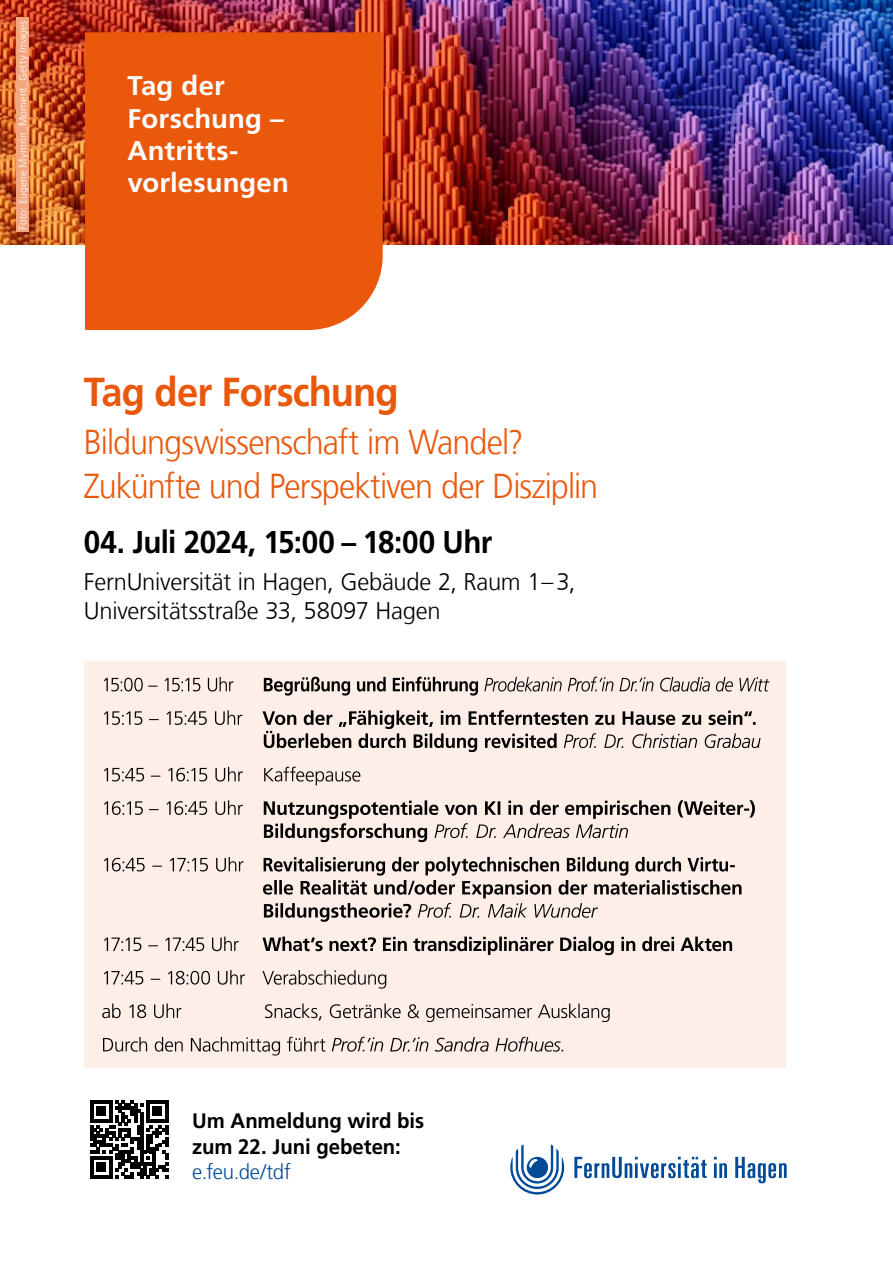
<style>
.page{position:relative;width:893px;height:1263px;background:#fff}
.page>*{position:absolute;margin:0;border:0;box-sizing:border-box;transform-origin:0 0}
.Fließtext_kursiv{font:700 40.5px "Frutiger LT Com";letter-spacing:-.025em;color:#ea580c;scale:.94 1}
.Fließtext_kursiv-2{font:300 34.5px "Frutiger LT Com";letter-spacing:-.03em;color:#ea580c;scale:.94 1}
.Fließtext_kursiv-3{font:700 31.5px "Frutiger LT Com";letter-spacing:-.02em;color:#000;scale:.94 1}
.t1{font:700 27px "Frutiger LT Com";letter-spacing:.005em;color:#fff}
.Fließtext_kursiv-4{font:300 24px "Frutiger LT Com";letter-spacing:-.01em;color:#000}
.Fließtext_kursiv-5{font:700 21px "Frutiger LT Com";letter-spacing:-.005em;color:#000}
.Fließtext_kursiv-6{font:300 21px "Frutiger LT Com";letter-spacing:-.015em;color:#004a98}
.Fließtext_kursiv-7{font:300 10.5px "Frutiger LT Com";letter-spacing:.015em;color:#fff}
.s1{font-style:italic}
</style>
<div class="page">
<svg style="left:574px;top:1157px;width:213px;height:26px"></svg>
<svg style="left:510px;top:1144px;width:54px;height:50px"></svg>
<img style="left:0;top:0;width:893px;height:245px">
<div style="left:17px;top:17px;width:12px;height:215px;background:#f4a77e"></div>
<div style="left:84px;top:661px;width:701px;height:406px;background:#fdeee7"></div>
<div style="left:85px;top:32px;width:298px;height:298px;background:#ea580c"></div>
<svg style="left:90px;top:1100px;width:78px;height:78px"></svg>
<svg style="left:103px;top:1037px;width:460px;height:18px"></svg>
<svg style="left:102px;top:1003px;width:508px;height:19px"></svg>
<svg style="left:104px;top:970px;width:282px;height:18px"></svg>
<svg style="left:104px;top:936px;width:628px;height:19px"></svg>
<svg style="left:104px;top:857px;width:637px;height:65px"></svg>
<svg style="left:104px;top:800px;width:651px;height:42px"></svg>
<svg style="left:104px;top:767px;width:256px;height:18px"></svg>
<svg style="left:104px;top:710px;width:657px;height:42px"></svg>
<svg style="left:104px;top:677px;width:665px;height:19px"></svg>
<p class="Fließtext_kursiv-7" style="left:17px;top:230px;width:211px;rotate:-90deg">Foto: Eugene Mymrin_Moment_Getty <span class="s1">Images</span></p>
<p class="t1" style="left:128px;top:70px;width:99px">Tag der</p>
<p class="t1" style="left:128px;top:102px;width:158px">Forschung –</p>
<p class="t1" style="left:128px;top:135px;width:112px">Antritts-</p>
<p class="t1" style="left:128px;top:167px;width:163px">vorlesungen</p>
<p class="Fließtext_kursiv" style="left:84px;top:368px;width:337px">Tag der Forschung</p>
<p class="Fließtext_kursiv-2" style="left:84px;top:422px;width:469px">Bildungswissenschaft im Wandel?</p>
<p class="Fließtext_kursiv-2" style="left:84px;top:466px;width:549px">Zukünfte und Perspektiven der Disziplin</p>
<p class="Fließtext_kursiv-3" style="left:84px;top:523px;width:436px">04. Juli 2024, 15:00 – 18:00 Uhr</p>
<p class="Fließtext_kursiv-4" style="left:84px;top:568px;width:493px">FernUniversität in Hagen, Gebäude 2, Raum 1– 3,</p>
<p class="Fließtext_kursiv-4" style="left:84px;top:597px;width:358px">Universitätsstraße 33, 58097 Hagen</p>
<p class="Fließtext_kursiv-5" style="left:192px;top:1109px;width:234px">Um Anmeldung wird bis</p>
<p class="Fließtext_kursiv-5" style="left:192px;top:1134px;width:210px">zum 22. Juni gebeten:</p>
<p class="Fließtext_kursiv-6" style="left:192px;top:1159px;width:100px">e.feu.de/tdf</p>
</div>
